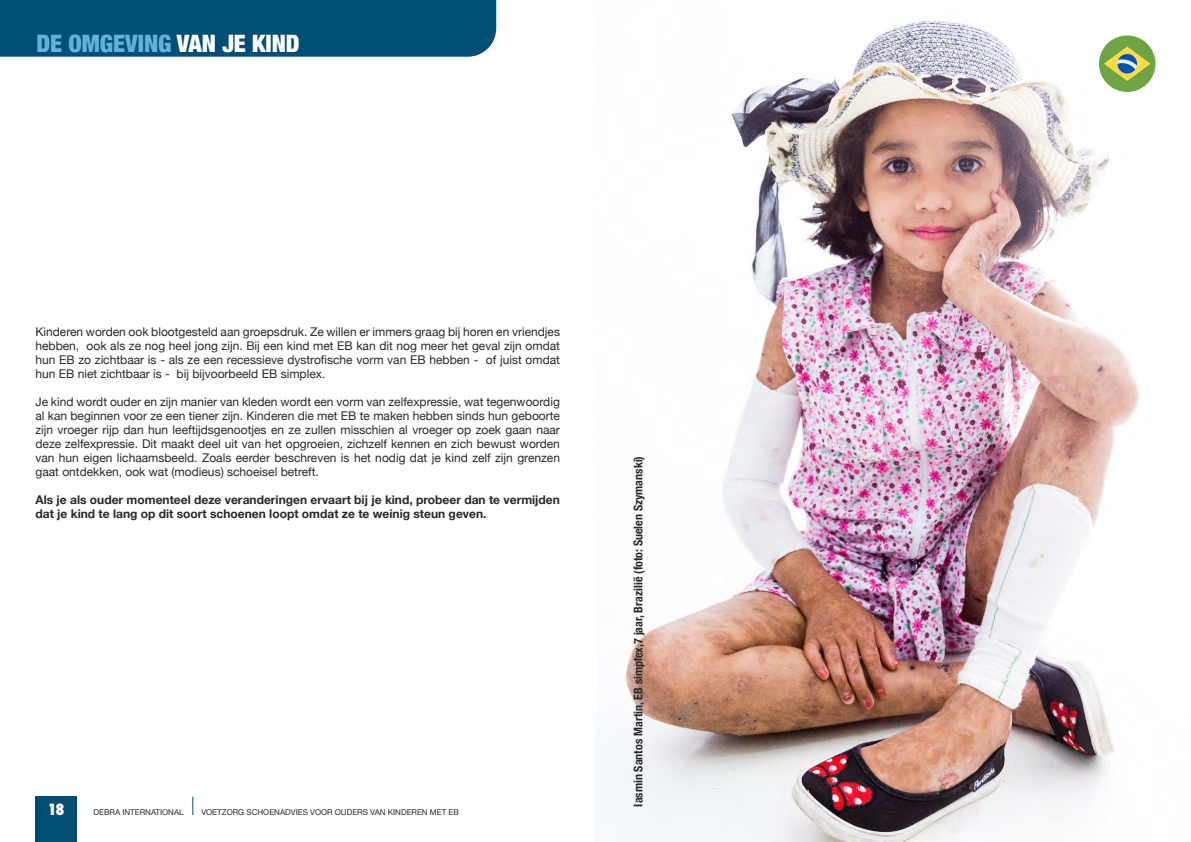
<style>
.page{position:relative;width:1191px;height:842px;background:#fff}
.page>*{position:absolute;margin:0;border:0;box-sizing:border-box;transform-origin:0 0}
.t1{font:900 condensed 24px "Helvetica Neue";color:#63b1dc}
.t2{font:800 condensed 15px "Futura";color:#fff}
.t3{font:12px/14px "Helvetica Neue";color:#292829;text-align:justify}
.t4{font:700 12px/14px "Helvetica Neue";color:#292829}
.t5{font:700 condensed 12px "Helvetica Neue";color:#292829}
.t6{font:8px "Helvetica Neue";color:#292829}
.s1{color:#fff}
</style>
<div class="page">
<div style="left:35px;top:797px;width:42px;height:45px;background:#004e74"></div>
<svg style="left:192px;top:797px;width:1px;height:18px"></svg>
<div style="left:0;top:0;width:496px;height:57px;background:#004e74"></div>
<img style="left:617px;top:81px;width:533px;height:761px">
<div style="left:1099px;top:35px;width:56px;height:57px;background:#6da544;border-radius:50%"></div>
<svg style="left:795px;top:21px;width:361px;height:60px"></svg>
<h1 class="t1" style="left:36px;top:23px;width:265px">DE OMGEVING <span class="s1">VAN JE KIND</span></h1>
<p class="t3" style="left:35px;top:325px;width:526px">Kinderen worden ook blootgesteld aan groepsdruk. Ze willen er immers graag bij horen en vriendjes hebben, ook als ze nog heel jong zijn. Bij een kind met EB kan dit nog meer het geval zijn omdat hun EB zo zichtbaar is - als ze een recessieve dystrofische vorm van EB hebben - of juist omdat hun EB niet zichtbaar is - bij bijvoorbeeld EB simplex.</p>
<p class="t3" style="left:35px;top:395px;width:526px">Je kind wordt ouder en zijn manier van kleden wordt een vorm van zelfexpressie, wat tegenwoordig al kan beginnen voor ze een tiener zijn. Kinderen die met EB te maken hebben sinds hun geboorte zijn vroeger rijp dan hun leeftijdsgenootjes en ze zullen misschien al vroeger op zoek gaan naar deze zelfexpressie. Dit maakt deel uit van het opgroeien, zichzelf kennen en zich bewust worden van hun eigen lichaamsbeeld. Zoals eerder beschreven is het nodig dat je kind zelf zijn grenzen gaat ontdekken, ook wat (modieus) schoeisel betreft.</p>
<p class="t4" style="left:35px;top:493px;width:526px">Als je als ouder momenteel deze veranderingen ervaart bij je kind, probeer dan te vermijden dat je kind te lang op dit soort schoenen loopt omdat ze te weinig steun geven.</p>
<p class="t2" style="left:47px;top:799px;width:19px">18</p>
<p class="t6" style="left:94px;top:806px;width:92px">DEBRA INTERNATIONAL</p>
<p class="t6" style="left:201px;top:806px;width:259px">VOETZORG SCHOENADVIES VOOR OUDERS VAN KINDEREN MET EB</p>
<p class="t5" style="left:628px;top:806px;width:352px;rotate:-90deg">Iasmin Santos Martin, EB simplex,7 jaar, Brazilië (foto: Suelen Szymanski)</p>
</div>
